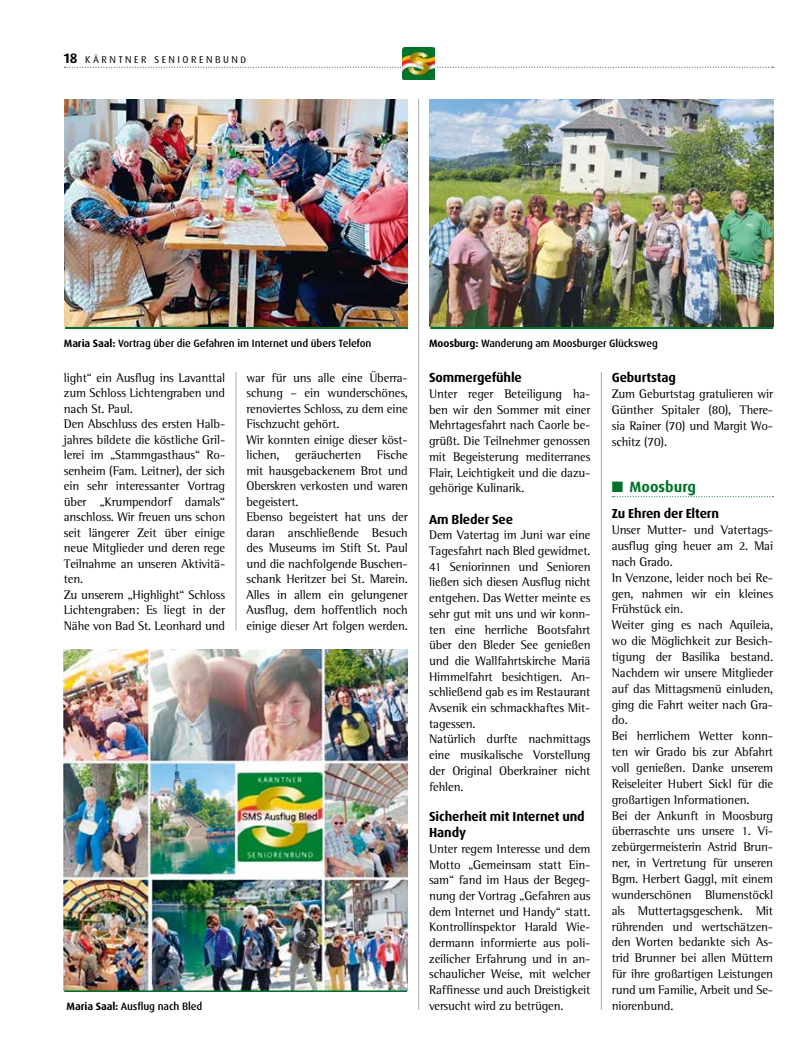
<style>
.page{position:relative;width:798px;height:1063px;background:#fff}
.page>*{position:absolute;margin:0;border:0;box-sizing:border-box;transform-origin:0 0}
.t1{font:700 15px "Dax Pro";color:#00722c}
.t2{font:700 13.12px/15.8px "Dax Pro";letter-spacing:-.01em;color:#000}
.t3{font:12.75px/15.9px "Rotis Semi Serif";letter-spacing:-.01em;color:#000}
.t4{font:500 10.62px "Dax Pro";letter-spacing:-.01em;color:#000}
.t5{font:10px "Dax Pro";letter-spacing:.25em;color:#000}
.s1{font-weight:700;font-size:13.75px}
.s2{font-size:9.38px}
.s3{font-weight:700}
</style>
<div class="page">
<svg style="left:64px;top:67px;width:709px;height:1px"></svg>
<img style="left:402px;top:48px;width:32px;height:32px">
<svg style="left:612px;top:496px;width:161px;height:1px"></svg>
<hr style="left:418px;top:99px;width:1px;height:911px;background:#878786">
<hr style="left:601px;top:372px;width:1px;height:638px;background:#878786">
<hr style="left:236px;top:372px;width:1px;height:259px;background:#878786">
<img style="left:64px;top:99px;width:343px;height:228px">
<hr style="left:65px;top:327px;width:342px;height:2px;background:#00722c">
<img style="left:429px;top:99px;width:343px;height:228px">
<hr style="left:430px;top:327px;width:342px;height:2px;background:#00722c">
<img style="left:64px;top:649px;width:343px;height:341px">
<hr style="left:64px;top:990px;width:343px;height:3px;background:#00722c">
<div style="left:64px;top:992px;width:343px;height:18px;background:#fff"></div>
<p class="t5" style="left:64px;top:53px;width:184px"><span class="s1">18</span> KÄRNTNER SENIORENBUN<span class="s2">D</span></p>
<p class="t4" style="left:64px;top:337px;width:309px"><span class="s3">Maria Saal:</span> Vortrag über die Gefahren im Internet und übers Telefon</p>
<p class="t4" style="left:429px;top:337px;width:230px"><span class="s3">Moosburg:</span> Wanderung am Moosburger Glücksweg</p>
<p class="t3" style="left:64px;top:370px;width:163px;line-height:15.5px">light“ ein Ausflug ins Lavanttal zum Schloss Lichtengraben und nach St. Paul.<br>Den Abschluss des ersten Halb&shy;jahres bildete die köstliche Gril&shy;lerei im „Stammgasthaus“ Ro&shy;senheim (Fam. Leitner), der sich ein sehr interessanter Vortrag über „Krumpendorf damals“ anschloss. Wir freuen uns schon seit längerer Zeit über einige neue Mitglieder und deren rege<br>Teilnahme an unseren Aktivitä&shy;ten.<br>Zu unserem „Highlight“ Schloss<br>Lichtengraben: Es liegt in der<br>Nähe von Bad St. Leonhard und</p>
<p class="t3" style="left:246px;top:370px;width:163px;line-height:15.5px">war für uns alle eine Überra&shy;schung – ein wunderschönes, renoviertes Schloss, zu dem eine<br>Fischzucht gehört.<br>Wir konnten einige dieser köst&shy;lichen, geräucherten Fische mit hausgebackenem Brot und<br>Oberskren verkosten und waren begeistert.<br>Ebenso begeistert hat uns der daran anschließende Besuch des Museums im Stift St. Paul und die nachfolgende Buschen&shy;schank Heritzer bei St. Marein.<br>Alles in allem ein gelungener<br>Ausflug, dem hoffentlich noch einige dieser Art folgen werden.</p>
<p class="t4" style="left:67px;top:999px;width:137px"><span class="s3">Maria Saal:</span> Ausflug nach Bled</p>
<p class="t2" style="left:429px;top:370px;width:94px">Sommergefühle</p>
<p class="t3" style="left:429px;top:386px;width:163px;text-align:justify">Unter reger Beteiligung ha&shy;ben wir den Sommer mit einer Mehrtagesfahrt nach Caorle be&shy;grüßt. Die Teilnehmer genossen mit Begeisterung mediterranes Flair, Leichtigkeit und die dazu&shy;gehörige Kulinarik.</p>
<p class="t2" style="left:429px;top:511px;width:85px">Am Bleder See</p>
<p class="t3" style="left:429px;top:527px;width:163px">Dem Vatertag im Juni war eine<br>Tagesfahrt nach Bled gewidmet.<br>41 Seniorinnen und Senioren ließen sich diesen Ausflug nicht entgehen. Das Wetter meinte es sehr gut mit uns und wir konn&shy;ten eine herrliche Bootsfahrt über den Bleder See genießen und die Wallfahrtskirche Mariä<br>Himmelfahrt besichtigen. An&shy;schließend gab es im Restaurant<br>Avsenik ein schmackhaftes Mit&shy;tagessen.<br>Natürlich durfte nachmittags eine musikalische Vorstellung der Original Oberkrainer nicht fehlen.</p>
<p class="t2" style="left:429px;top:809px;width:157px">Sicherheit mit Internet und<br>Handy</p>
<p class="t3" style="left:429px;top:841px;width:163px;text-align:justify">Unter regem Interesse und dem Motto „Gemeinsam statt Ein&shy;sam“ fand im Haus der Begeg&shy;nung der Vortrag „Gefahren aus dem Internet und Handy“ statt.<br>Kontrollinspektor Harald Wie&shy;dermann informierte aus poli&shy;zeilicher Erfahrung und in an&shy;schaulicher Weise, mit welcher Raffinesse und auch Dreistigkeit versucht wird zu betrügen.</p>
<p class="t2" style="left:611px;top:370px;width:66px">Geburtstag</p>
<p class="t3" style="left:611px;top:386px;width:163px;text-align:justify">Zum Geburtstag gratulieren wir Günther Spitaler (80), There&shy;sia Rainer (70) und Margit Wo&shy;schitz (70).</p>
<p class="t1" style="left:611px;top:477px;width:86px">■ Moosburg</p>
<p class="t2" style="left:611px;top:506px;width:109px">Zu Ehren der Eltern</p>
<p class="t3" style="left:611px;top:522px;width:163px">Unser Mutter- und Vatertags&shy;ausflug ging heuer am 2. Mai nach Grado.<br>In Venzone, leider noch bei Re&shy;gen, nahmen wir ein kleines<br>Frühstück ein.<br>Weiter ging es nach Aquileia, wo die Möglichkeit zur Besich&shy;tigung der Basilika bestand.<br>Nachdem wir unsere Mitglieder auf das Mittagsmenü einluden, ging die Fahrt weiter nach Gra&shy;do.<br>Bei herrlichem Wetter konn&shy;ten wir Grado bis zur Abfahrt voll genießen. Danke unserem<br>Reiseleiter Hubert Sickl für die großartigen Informationen.<br>Bei der Ankunft in Moosburg überraschte uns unsere 1. Vi&shy;zebürgermeisterin Astrid Brun&shy;ner, in Vertretung für unseren<br>Bgm. Herbert Gaggl, mit einem wunderschönen Blumenstöckl als Muttertagsgeschenk. Mit rührenden und wertschätzen&shy;den Worten bedankte sich As&shy;trid Brunner bei allen Müttern für ihre großartigen Leistungen rund um Familie, Arbeit und Se&shy;niorenbund.</p>
</div>
